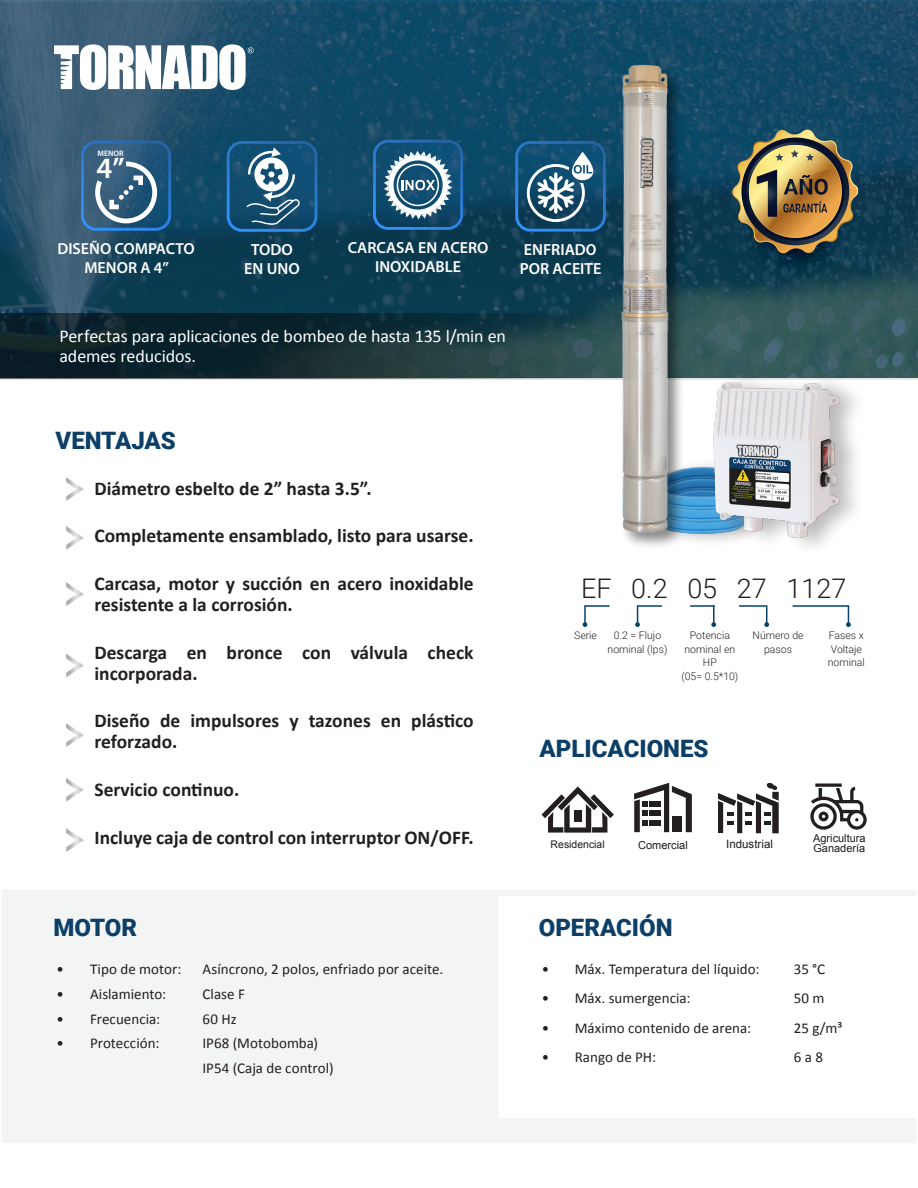
<style>
.page{position:relative;width:918px;height:1188px;background:#fff}
.page>*{position:absolute;margin:0;border:0;box-sizing:border-box;transform-origin:0 0}
.t1{font:600 29.7px "Myriad Pro";color:#fff}
.t2{font:300 27px "Roboto";color:#231f20}
.t3{font:900 24px "Roboto";color:#0c3f67}
.Body_13_pts{font:700 19.5px/21px "Calibri";color:#231f20}
.Parrafo{font:18px/19.5px "Calibri";letter-spacing:-.005em;color:#fff}
.t4{font:600 16.2px/19.4px "Myriad Pro";color:#fff;text-align:center}
.t5{font:600 16.05px/19.2px "Myriad Pro";color:#fff;text-align:center}
.Body_2{font:15px "Calibri";letter-spacing:.005em;color:#231f20}
.t6{font:11.55px "Arial";color:#1d1d1b}
.t7{font:11.1px "Arial";color:#1d1d1b}
.t8{font:10.95px/9.8px "Arial";color:#1d1d1b}
.t9{font:300 10.5px/13.5px "Roboto";color:#231f20;text-align:center}
.t10{font:10.5px "Arial";color:#1d1d1b}
.t11{font:600 7.95px "Myriad Pro";color:#fff}
</style>
<div class="page">
<div style="left:1px;top:889px;width:916px;height:255px;background:#f3f4f4"></div>
<div style="left:0;top:888px;width:918px;height:256px;border:2px solid #fff"></div>
<div style="left:498px;top:896px;width:420px;height:222px;background:#fff"></div>
<svg style="left:66px;top:477px;width:18px;height:24px"></svg>
<svg style="left:66px;top:526px;width:18px;height:24px"></svg>
<svg style="left:66px;top:582px;width:18px;height:24px"></svg>
<svg style="left:66px;top:654px;width:18px;height:24px"></svg>
<svg style="left:66px;top:723px;width:18px;height:24px"></svg>
<svg style="left:66px;top:778px;width:18px;height:24px"></svg>
<svg style="left:66px;top:828px;width:18px;height:24px"></svg>
<svg style="left:0;top:3px;width:918px;height:377px;background:#1a4a63"></svg>
<svg style="left:54px;top:44px;width:200px;height:46px"></svg>
<div style="left:81px;top:141px;width:90px;height:90px;border:3px solid #fff;border-radius:14px"></div>
<svg style="left:82px;top:142px;width:88px;height:87px;background:#446e8f"></svg>
<div style="left:227px;top:141px;width:91px;height:91px;border:3px solid #fff;border-radius:14px"></div>
<svg style="left:228px;top:142px;width:88px;height:88px;background:#35698b"></svg>
<div style="left:515px;top:141px;width:91px;height:91px;border:3px solid #fff;border-radius:14px"></div>
<svg style="left:517px;top:142px;width:74px;height:88px"></svg>
<div style="left:373px;top:140px;width:90px;height:90px;border:3px solid #fff;border-radius:14px"></div>
<svg style="left:374px;top:141px;width:87px;height:87px"></svg>
<div style="left:397px;top:164px;width:42px;height:42px;border:2px solid #fff;border-radius:50%"></div>
<svg style="left:728px;top:128px;width:130px;height:149px;background:#61634f"></svg>
<img style="left:652px;top:43px;width:58px;height:504px">
<img style="left:591px;top:43px;width:102px;height:503px">
<img style="left:692px;top:158px;width:18px;height:161px">
<img style="left:706px;top:43px;width:4px;height:152px">
<svg style="left:542px;top:794px;width:23px;height:24px"></svg>
<svg style="left:590px;top:794px;width:24px;height:24px"></svg>
<svg style="left:548px;top:786px;width:59px;height:47px"></svg>
<svg style="left:634px;top:783px;width:58px;height:49px"></svg>
<div style="left:672px;top:816px;width:10px;height:16px;background:#231f20"></div>
<svg style="left:718px;top:782px;width:61px;height:51px"></svg>
<svg style="left:810px;top:783px;width:57px;height:47px"></svg>
<hr style="left:585px;top:605px;width:25px;height:2px;background:#05436a">
<hr style="left:690px;top:605px;width:25px;height:2px;background:#05436a">
<hr style="left:638px;top:605px;width:24px;height:2px;background:#05436a">
<hr style="left:739px;top:605px;width:27px;height:2px;background:#05436a">
<hr style="left:793px;top:605px;width:55px;height:2px;background:#05436a">
<hr style="left:584px;top:605px;width:2px;height:20px;background:#05436a">
<svg style="left:583px;top:622px;width:4px;height:5px"></svg>
<hr style="left:713px;top:605px;width:2px;height:20px;background:#05436a">
<svg style="left:711px;top:622px;width:5px;height:5px"></svg>
<svg style="left:635px;top:605px;width:5px;height:22px"></svg>
<svg style="left:764px;top:605px;width:5px;height:22px"></svg>
<svg style="left:846px;top:605px;width:5px;height:22px"></svg>
<svg style="left:1px;top:314px;width:641px;height:65px;background:#1c363c"></svg>
<img style="left:662px;top:343px;width:229px;height:204px">
<p class="t11" style="left:97px;top:148px;width:28px">MENOR</p>
<p class="t1" style="left:96px;top:149px;width:30px">4”</p>
<p class="t5" style="left:57px;top:238px;width:139px">DISEÑO COMPACTO<br>MENOR A 4”</p>
<p class="t5" style="left:348px;top:237px;width:142px">CARCASA EN ACERO<br>INOXIDABLE</p>
<p class="t4" style="left:244px;top:239px;width:57px">TODO<br>EN UNO</p>
<p class="t5" style="left:520px;top:239px;width:83px;text-align:left">ENFRIADO<br>POR ACEITE</p>
<p class="Parrafo" style="left:59px;top:326px;width:448px">Perfectas para aplicaciones de bombeo de hasta 135 l/min en ademes reducidos.</p>
<h1 class="t3" style="left:56px;top:423px;width:122px">VENTAJAS</h1>
<p class="Body_13_pts" style="left:94px;top:478px;width:279px">Diámetro esbelto de 2” hasta 3.5”.</p>
<p class="Body_13_pts" style="left:94px;top:525px;width:381px">Completamente ensamblado, listo para usarse.</p>
<p class="Body_13_pts" style="left:94px;top:573px;width:381px">Carcasa, motor y succión en acero inoxidable resistente a la corrosión.</p>
<p class="Body_13_pts" style="left:94px;top:642px;width:381px">Descarga en bronce con válvula check incorporada.</p>
<p class="Body_13_pts" style="left:94px;top:710px;width:381px">Diseño de impulsores y tazones en plástico reforzado.</p>
<p class="Body_13_pts" style="left:94px;top:779px;width:146px">Servicio continuo.</p>
<p class="Body_13_pts" style="left:94px;top:827px;width:381px">Incluye caja de control con interruptor ON/OFF.</p>
<p class="t2" style="left:581px;top:570px;width:267px">EF 0.2 05 27 1127</p>
<p class="t9" style="left:574px;top:628px;width:24px">Serie</p>
<p class="t9" style="left:608px;top:628px;width:61px">0.2 = Flujo nominal (lps)</p>
<p class="t9" style="left:681px;top:628px;width:58px">Potencia nominal en<br>HP<br>(05= 0.5*10)</p>
<p class="t9" style="left:753px;top:628px;width:53px">Número de pasos</p>
<p class="t9" style="left:828px;top:628px;width:39px;text-align:left">Fases x<br>Voltaje nominal</p>
<h1 class="t3" style="left:540px;top:732px;width:170px">APLICACIONES</h1>
<p class="t10" style="left:551px;top:838px;width:56px">Residencial</p>
<p class="t7" style="left:638px;top:838px;width:51px">Comercial</p>
<p class="t6" style="left:726px;top:837px;width:48px">Industrial</p>
<p class="t8" style="left:813px;top:833px;width:54px">Agricultura<br>Ganadería</p>
<h1 class="t3" style="left:53px;top:911px;width:85px">MOTOR</h1>
<h1 class="t3" style="left:539px;top:911px;width:135px">OPERACIÓN</h1>
<p class="Body_2" style="left:56px;top:960px;width:9px">•</p>
<p class="Body_2" style="left:90px;top:960px;width:93px">Tipo de motor:</p>
<p class="Body_2" style="left:203px;top:960px;width:242px">Asíncrono, 2 polos, enfriado por aceite.</p>
<p class="Body_2" style="left:56px;top:984px;width:9px">•</p>
<p class="Body_2" style="left:90px;top:984px;width:78px">Aislamiento:</p>
<p class="Body_2" style="left:203px;top:984px;width:44px">Clase F</p>
<p class="Body_2" style="left:56px;top:1009px;width:9px">•</p>
<p class="Body_2" style="left:90px;top:1009px;width:72px">Frecuencia:</p>
<p class="Body_2" style="left:203px;top:1009px;width:36px">60 Hz</p>
<p class="Body_2" style="left:56px;top:1034px;width:9px">•</p>
<p class="Body_2" style="left:90px;top:1034px;width:71px">Protección:</p>
<p class="Body_2" style="left:203px;top:1034px;width:117px">IP68 (Motobomba)</p>
<p class="Body_2" style="left:203px;top:1059px;width:133px">IP54 (Caja de control)</p>
<p class="Body_2" style="left:542px;top:960px;width:9px">•</p>
<p class="Body_2" style="left:575px;top:960px;width:186px">Máx. Temperatura del líquido:</p>
<p class="Body_2" style="left:794px;top:960px;width:33px">35 °C</p>
<p class="Body_2" style="left:542px;top:989px;width:9px">•</p>
<p class="Body_2" style="left:575px;top:989px;width:117px">Máx. sumergencia:</p>
<p class="Body_2" style="left:794px;top:989px;width:32px">50 m</p>
<p class="Body_2" style="left:542px;top:1018px;width:9px">•</p>
<p class="Body_2" style="left:575px;top:1018px;width:178px">Máximo contenido de arena:</p>
<p class="Body_2" style="left:794px;top:1018px;width:50px">25 g/m³</p>
<p class="Body_2" style="left:542px;top:1047px;width:9px">•</p>
<p class="Body_2" style="left:575px;top:1047px;width:83px">Rango de PH:</p>
<p class="Body_2" style="left:794px;top:1047px;width:31px">6 a 8</p>
</div>
